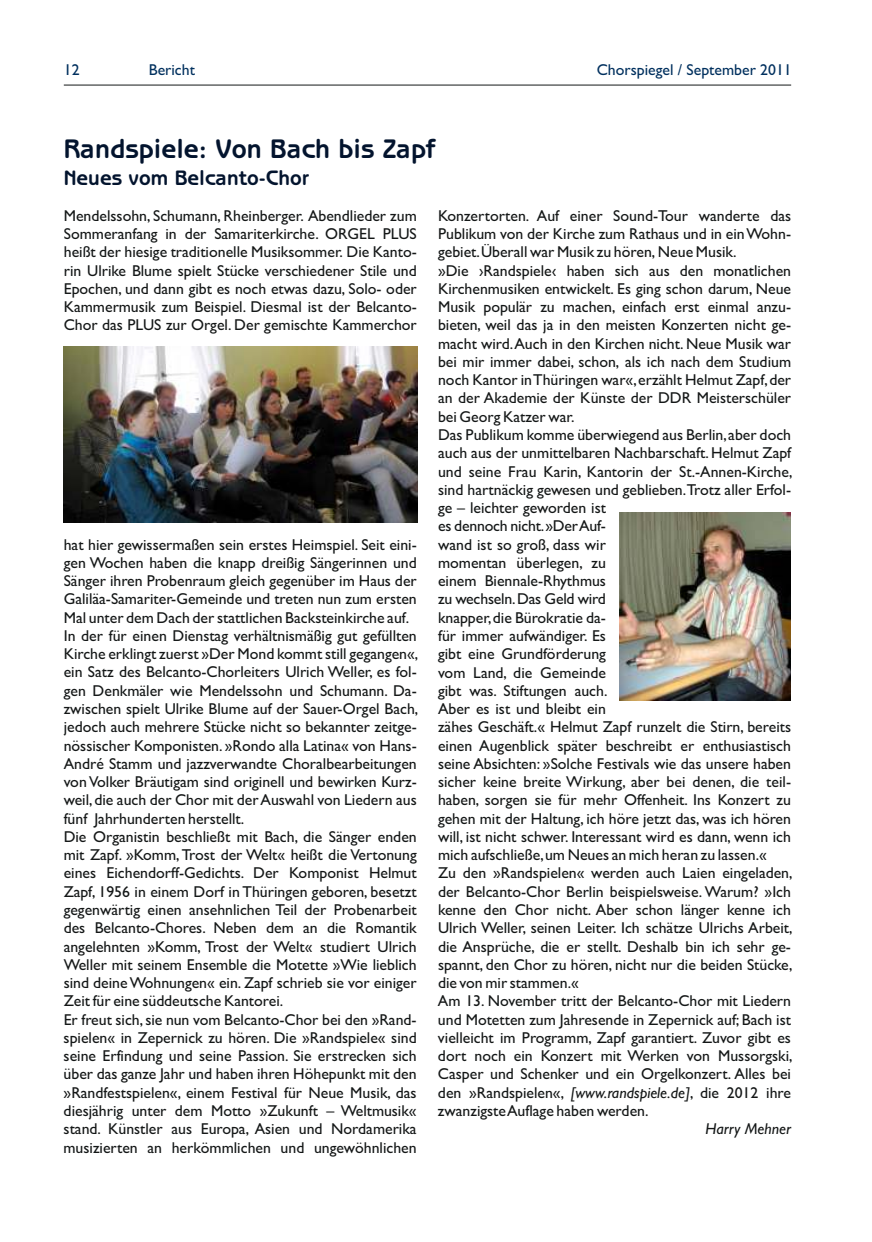
<style>
.page{position:relative;width:872px;height:1242px;background:#fff}
.page>*{position:absolute;margin:0;border:0;box-sizing:border-box;transform-origin:0 0}
.t1{font:700 27px "Benguiat Gothic";color:#03142e}
.t2{font:700 21px "Benguiat Gothic";color:#03142e}
.t3{font:15.75px/18.3px "Gill Sans";color:#141717}
.t4{font:15.75px "Gill Sans";color:#00305e}
.t5{font:italic 15.75px "Gill Sans";color:#141717}
.s1{font-style:italic}
</style>
<div class="page">
<hr style="left:64px;top:85px;width:727px;height:1px;background:#141717">
<img style="left:63px;top:346px;width:354px;height:176px">
<img style="left:619px;top:512px;width:171px;height:188px">
<p class="t4" style="left:64px;top:64px;width:17px">12</p>
<p class="t4" style="left:149px;top:64px;width:48px">Bericht</p>
<p class="t4" style="left:597px;top:64px;width:196px">Chorspiegel / September 2011</p>
<h1 class="t1" style="left:64px;top:132px;width:373px">Randspiele: Von Bach bis Zapf</h1>
<h2 class="t2" style="left:64px;top:166px;width:247px">Neues vom Belcanto-Chor</h2>
<p class="t3" style="left:64px;top:208px;width:354px">Mendelssohn, Schumann, Rheinberger. Abendlieder zum</p>
<p class="t3" style="left:438px;top:208px;width:354px">Konzertorten. Auf einer Sound-Tour wanderte das</p>
<p class="t3" style="left:64px;top:226px;width:354px">Sommeranfang in der Samariterkirche. ORGEL PLUS</p>
<p class="t3" style="left:438px;top:226px;width:354px">Publikum von der Kirche zum Rathaus und in ein Wohn-</p>
<p class="t3" style="left:64px;top:244px;width:354px">heißt der hiesige traditionelle Musiksommer. Die Kanto-</p>
<p class="t3" style="left:438px;top:244px;width:300px">gebiet.Überall war Musik zu hören, Neue Musik.</p>
<p class="t3" style="left:64px;top:263px;width:354px">rin Ulrike Blume spielt Stücke verschiedener Stile und</p>
<p class="t3" style="left:438px;top:263px;width:354px">»Die ›Randspiele‹ haben sich aus den monatlichen</p>
<p class="t3" style="left:64px;top:281px;width:354px">Epochen, und dann gibt es noch etwas dazu, Solo- oder</p>
<p class="t3" style="left:438px;top:281px;width:354px">Kirchenmusiken entwickelt. Es ging schon darum, Neue</p>
<p class="t3" style="left:64px;top:299px;width:354px">Kammermusik zum Beispiel. Diesmal ist der Belcanto-</p>
<p class="t3" style="left:438px;top:299px;width:354px">Musik populär zu machen, einfach erst einmal anzu-</p>
<p class="t3" style="left:64px;top:317px;width:354px">Chor das PLUS zur Orgel. Der gemischte Kammerchor</p>
<p class="t3" style="left:438px;top:317px;width:356px">bieten, weil das ja in den meisten Konzerten nicht ge&shy;macht wird.Auch in den Kirchen nicht. Neue Musik war bei mir immer dabei, schon, als ich nach dem Studium noch Kantor in Thüringen war«,erzählt Helmut Zapf,der an der Akademie der Künste der DDR Meisterschüler bei Georg Katzer war.<br>Das Publikum komme überwiegend aus Berlin,aber doch auch aus der unmittelbaren Nachbarschaft.Helmut Zapf und seine Frau Karin, Kantorin der St.-Annen-Kirche, sind hartnäckig gewesen und geblieben.Trotz aller Erfol&shy;ge – leichter geworden ist<br>es dennoch nicht.»DerAuf-</p>
<p class="t3" style="left:64px;top:537px;width:354px">hat hier gewissermaßen sein erstes Heimspiel. Seit eini-</p>
<p class="t3" style="left:438px;top:537px;width:169px">wand ist so groß, dass wir</p>
<p class="t3" style="left:64px;top:555px;width:354px">gen Wochen haben die knapp dreißig Sängerinnen und</p>
<p class="t3" style="left:438px;top:555px;width:169px">momentan überlegen, zu</p>
<p class="t3" style="left:64px;top:573px;width:354px">Sänger ihren Probenraum gleich gegenüber im Haus der</p>
<p class="t3" style="left:438px;top:573px;width:169px">einem Biennale-Rhythmus</p>
<p class="t3" style="left:64px;top:591px;width:354px">Galiläa-Samariter-Gemeinde und treten nun zum ersten</p>
<p class="t3" style="left:438px;top:591px;width:169px">zu wechseln.Das Geld wird</p>
<p class="t3" style="left:64px;top:610px;width:347px">Mal unter dem Dach der stattlichen Backsteinkirche auf.</p>
<p class="t3" style="left:438px;top:610px;width:169px">knapper,die Bürokratie da-</p>
<p class="t3" style="left:64px;top:628px;width:354px">In der für einen Dienstag verhältnismäßig gut gefüllten</p>
<p class="t3" style="left:64px;top:628px;width:544px;text-align:justify;text-indent:374px">für immer aufwändiger. Es Kirche erklingt zuerst »Der Mond kommt still gegangen«, gibt eine Grundförderung ein Satz des Belcanto-Chorleiters Ulrich Weller, es fol-</p>
<p class="t3" style="left:438px;top:664px;width:169px">vom Land, die Gemeinde</p>
<p class="t3" style="left:64px;top:683px;width:354px">gen Denkmäler wie Mendelssohn und Schumann. Da-</p>
<p class="t3" style="left:438px;top:683px;width:171px">gibt was. Stiftungen auch.</p>
<p class="t3" style="left:64px;top:701px;width:356px">zwischen spielt Ulrike Blume auf der Sauer-Orgel Bach,</p>
<p class="t3" style="left:438px;top:701px;width:169px">Aber es ist und bleibt ein</p>
<p class="t3" style="left:64px;top:719px;width:354px">jedoch auch mehrere Stücke nicht so bekannter zeitge-</p>
<p class="t3" style="left:438px;top:719px;width:354px">zähes Geschäft.« Helmut Zapf runzelt die Stirn, bereits</p>
<p class="t3" style="left:64px;top:738px;width:354px">nössischer Komponisten. »Rondo alla Latina« von Hans-</p>
<p class="t3" style="left:438px;top:738px;width:354px">einen Augenblick später beschreibt er enthusiastisch</p>
<p class="t3" style="left:64px;top:756px;width:354px">André Stamm und jazzverwandte Choralbearbeitungen</p>
<p class="t3" style="left:438px;top:756px;width:354px">seine Absichten: »Solche Festivals wie das unsere haben</p>
<p class="t3" style="left:64px;top:774px;width:354px">von Volker Bräutigam sind originell und bewirken Kurz-</p>
<p class="t3" style="left:438px;top:774px;width:354px">sicher keine breite Wirkung, aber bei denen, die teil-</p>
<p class="t3" style="left:64px;top:792px;width:354px">weil,die auch der Chor mit der Auswahl von Liedern aus</p>
<p class="t3" style="left:438px;top:792px;width:354px">haben, sorgen sie für mehr Offenheit. Ins Konzert zu</p>
<p class="t3" style="left:64px;top:811px;width:182px">fünf Jahrhunderten herstellt.</p>
<p class="t3" style="left:438px;top:811px;width:354px">gehen mit der Haltung, ich höre jetzt das, was ich hören</p>
<p class="t3" style="left:64px;top:829px;width:354px">Die Organistin beschließt mit Bach, die Sänger enden</p>
<p class="t3" style="left:438px;top:829px;width:354px">will, ist nicht schwer. Interessant wird es dann, wenn ich</p>
<p class="t3" style="left:64px;top:847px;width:354px">mit Zapf. »Komm,Trost der Welt« heißt die Vertonung</p>
<p class="t3" style="left:438px;top:847px;width:330px">mich aufschließe,um Neues an mich heran zu lassen.«</p>
<p class="t3" style="left:64px;top:865px;width:354px">eines Eichendorff-Gedichts. Der Komponist Helmut</p>
<p class="t3" style="left:438px;top:865px;width:356px">Zu den »Randspielen« werden auch Laien eingeladen,</p>
<p class="t3" style="left:64px;top:884px;width:354px">Zapf, 1956 in einem Dorf in Thüringen geboren, besetzt</p>
<p class="t3" style="left:438px;top:884px;width:354px">der Belcanto-Chor Berlin beispielsweise. Warum? »Ich</p>
<p class="t3" style="left:64px;top:902px;width:354px">gegenwärtig einen ansehnlichen Teil der Probenarbeit</p>
<p class="t3" style="left:438px;top:902px;width:354px">kenne den Chor nicht. Aber schon länger kenne ich</p>
<p class="t3" style="left:64px;top:920px;width:354px">des Belcanto-Chores. Neben dem an die Romantik</p>
<p class="t3" style="left:438px;top:920px;width:356px">Ulrich Weller, seinen Leiter. Ich schätze Ulrichs Arbeit,</p>
<p class="t3" style="left:64px;top:938px;width:354px">angelehnten »Komm, Trost der Welt« studiert Ulrich</p>
<p class="t3" style="left:438px;top:938px;width:354px">die Ansprüche, die er stellt. Deshalb bin ich sehr ge-</p>
<p class="t3" style="left:64px;top:957px;width:354px">Weller mit seinem Ensemble die Motette »Wie lieblich</p>
<p class="t3" style="left:438px;top:957px;width:356px">spannt, den Chor zu hören, nicht nur die beiden Stücke,</p>
<p class="t3" style="left:64px;top:975px;width:354px">sind deine Wohnungen« ein. Zapf schrieb sie vor einiger</p>
<p class="t3" style="left:438px;top:975px;width:142px">die von mir stammen.«</p>
<p class="t3" style="left:64px;top:993px;width:221px">Zeit für eine süddeutsche Kantorei.</p>
<p class="t3" style="left:438px;top:993px;width:354px">Am 13. November tritt der Belcanto-Chor mit Liedern</p>
<p class="t3" style="left:64px;top:1011px;width:354px">Er freut sich,sie nun vom Belcanto-Chor bei den »Rand-</p>
<p class="t3" style="left:438px;top:1012px;width:354px">und Motetten zum Jahresende in Zepernick auf; Bach ist</p>
<p class="t3" style="left:64px;top:1030px;width:354px">spielen« in Zepernick zu hören. Die »Randspiele« sind</p>
<p class="t3" style="left:438px;top:1030px;width:354px">vielleicht im Programm, Zapf garantiert. Zuvor gibt es</p>
<p class="t3" style="left:64px;top:1048px;width:354px">seine Erfindung und seine Passion. Sie erstrecken sich</p>
<p class="t3" style="left:438px;top:1048px;width:356px">dort noch ein Konzert mit Werken von Mussorgski,</p>
<p class="t3" style="left:64px;top:1066px;width:354px">über das ganze Jahr und haben ihren Höhepunkt mit den</p>
<p class="t3" style="left:438px;top:1066px;width:354px">Casper und Schenker und ein Orgelkonzert. Alles bei</p>
<p class="t3" style="left:64px;top:1085px;width:354px">»Randfestspielen«, einem Festival für Neue Musik, das</p>
<p class="t3" style="left:438px;top:1085px;width:354px">den »Randspielen«, <span class="s1">[www.randspiele.de]</span>, die 2012 ihre</p>
<p class="t3" style="left:64px;top:1103px;width:354px">diesjährig unter dem Motto »Zukunft – Weltmusik«</p>
<p class="t3" style="left:438px;top:1103px;width:212px">zwanzigste Auflage haben werden.</p>
<p class="t3" style="left:64px;top:1121px;width:354px">stand. Künstler aus Europa, Asien und Nordamerika</p>
<p class="t5" style="left:705px;top:1123px;width:87px">Harry Mehner</p>
<p class="t3" style="left:64px;top:1139px;width:354px">musizierten an herkömmlichen und ungewöhnlichen</p>
</div>
